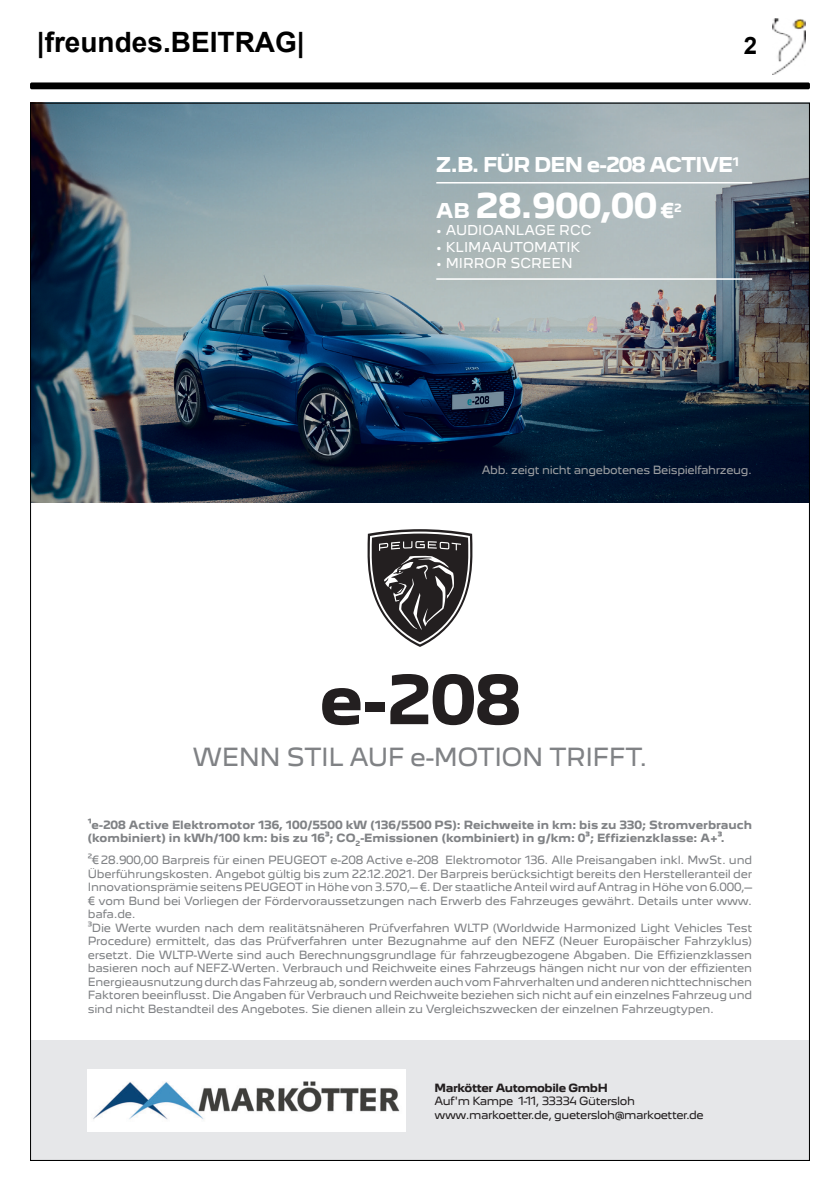
<style>
.page{position:relative;width:840px;height:1191px;background:#fff}
.page>*{position:absolute;margin:0;border:0;box-sizing:border-box;transform-origin:0 0}
.t1{font:700 61.4px "Peugeot New";color:#231f20}
.t2{font:700 31.2px "Peugeot New";color:#fff}
.t3{font:700 28px "Arial";color:#000}
.t4{font:700 24px "Arial";color:#000}
.t5{font:22.8px "Peugeot New";letter-spacing:-.025em;color:#808285}
.t6{font:700 18.8px "Peugeot New";letter-spacing:-.045em;color:#fff}
.t7{font:12.4px "Peugeot New";color:#fff}
.t8{font:10.4px/13.6px "Peugeot New";letter-spacing:-.02em;color:#808285}
.t9{font:700 10.4px/13.6px "Peugeot New";color:#808285}
.t10{font:10.4px/13.6px "Peugeot New";letter-spacing:-.04em;color:#231f20}
.t11{font:10.4px "Peugeot New";letter-spacing:-.03em;color:#9d9fa2}
.t12{font:700 10.4px "Peugeot New";letter-spacing:-.04em;color:#231f20}
.s1{font-size:18.8px}
</style>
<div class="page">
<img style="left:772px;top:18px;width:33px;height:56px">
<div style="left:30px;top:82px;width:779px;height:7px;background:#000;border-radius:2px"></div>
<img style="left:32px;top:105px;width:775px;height:398px">
<hr style="left:436px;top:182px;width:315px;height:1px;background:#fff">
<hr style="left:436px;top:278px;width:315px;height:2px;background:#fff">
<svg style="left:367px;top:529px;width:105px;height:118px"></svg>
<div style="left:30px;top:1040px;width:779px;height:121px;background:#e6e7e9"></div>
<img style="left:88px;top:1069px;width:317px;height:62px">
<h3 class="t3" style="left:37px;top:31px;width:269px">|freundes.BEITRAG|</h3>
<h3 class="t4" style="left:743px;top:37px;width:15px">2</h3>
<h3 class="t6" style="left:436px;top:157px;width:304px">Z.B. FÜR DEN e-208 ACTIVE<sup>1</sup></h3>
<h2 class="t2" style="left:436px;top:193px;width:247px"><span class="s1">AB</span> 28.900,00 <span class="s1">€</span><sup>2</sup></h2>
<p class="t7" style="left:436px;top:225px;width:157px">• AUDIOANLAGE RCC</p>
<p class="t7" style="left:436px;top:242px;width:146px">• KLIMAAUTOMATIK</p>
<p class="t7" style="left:436px;top:258px;width:138px">• MIRROR SCREEN</p>
<p class="t11" style="left:481px;top:465px;width:272px">Abb. zeigt nicht angebotenes Beispielfahrzeug.</p>
<h1 class="t1" style="left:319px;top:675px;width:203px">e-208</h1>
<h3 class="t5" style="left:192px;top:747px;width:456px">WENN STIL AUF e-MOTION TRIFFT.</h3>
<p class="t9" style="left:88px;top:819px;width:665px">¹e-208 Active Elektromotor 136, 100/5500 kW (136/5500 PS): Reichweite in km: bis zu 330; Stromverbrauch (kombiniert) in kWh/100 km: bis zu 16³; CO<sub>2</sub>-Emissionen (kombiniert) in g/km: 0³; Effizienzklasse: A+³.</p>
<p class="t8" style="left:88px;top:854px;width:665px">²€ 28.900,00 Barpreis für einen PEUGEOT e-208 Active e-208 Elektromotor 136. Alle Preisangaben inkl. MwSt. und Überführungskosten. Angebot gültig bis zum 22.12.2021. Der Barpreis berücksichtigt bereits den Herstelleranteil der Innovationsprämie seitens PEUGEOT in Höhe von 3.570,– €. Der staatliche Anteil wird auf Antrag in Höhe von 6.000,– € vom Bund bei Vorliegen der Fördervoraussetzungen nach Erwerb des Fahrzeuges gewährt. Details unter www. bafa.de.<br>³Die Werte wurden nach dem realitätsnäheren Prüfverfahren WLTP (Worldwide Harmonized Light Vehicles Test Procedure) ermittelt, das das Prüfverfahren unter Bezugnahme auf den NEFZ (Neuer Europäischer Fahrzyklus) ersetzt. Die WLTP-Werte sind auch Berechnungsgrundlage für fahrzeugbezogene Abgaben. Die Effizienzklassen basieren noch auf NEFZ-Werten. Verbrauch und Reichweite eines Fahrzeugs hängen nicht nur von der effizienten Energieausnutzung durch das Fahrzeug ab, sondern werden auch vom Fahrverhalten und anderen nichttechnischen Faktoren beeinflusst. Die Angaben für Verbrauch und Reichweite beziehen sich nicht auf ein einzelnes Fahrzeug und sind nicht Bestandteil des Angebotes. Sie dienen allein zu Vergleichszwecken der einzelnen Fahrzeugtypen.</p>
<p class="t12" style="left:434px;top:1083px;width:175px">Markötter Automobile GmbH</p>
<p class="t10" style="left:434px;top:1095px;width:271px">Auf'm Kampe 1-11, 33334 Gütersloh www.markoetter.de, guetersloh@markoetter.de</p>
</div>
